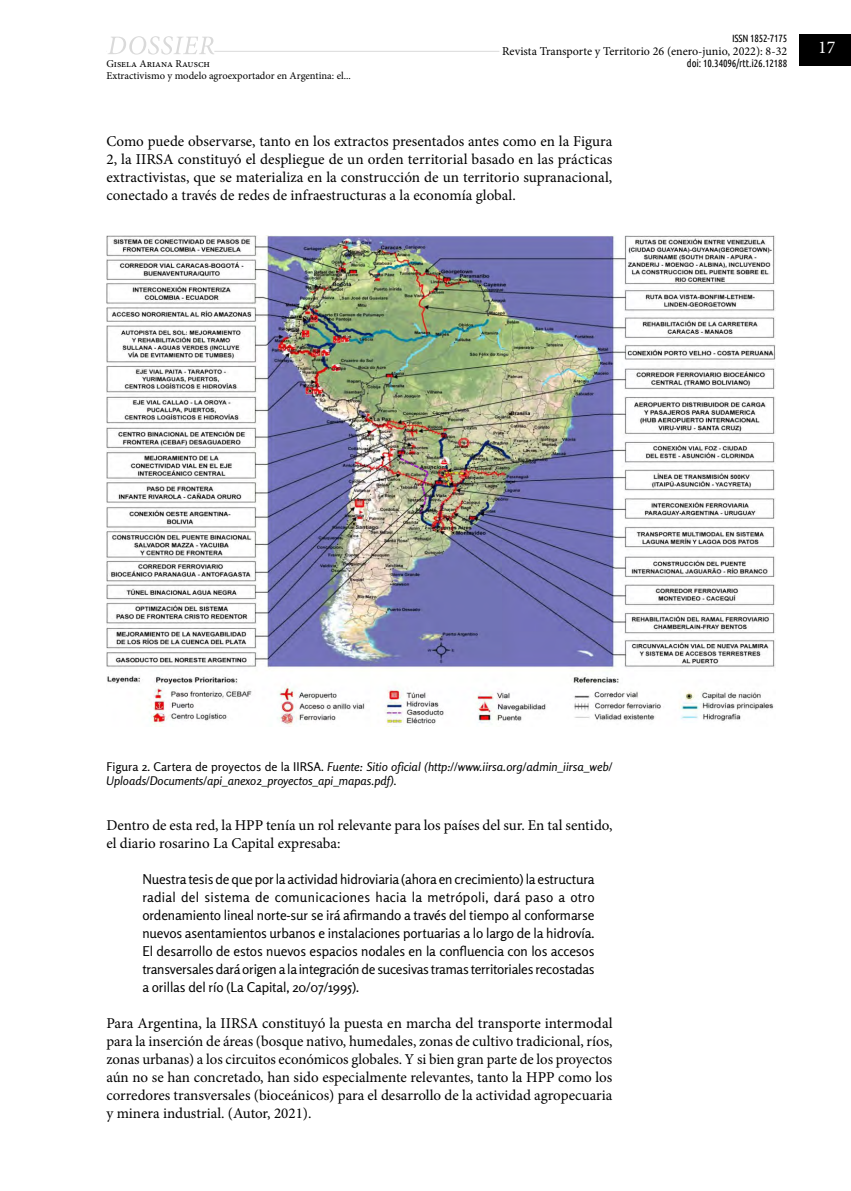
<style>
.page{position:relative;width:851px;height:1191px;background:#fff}
.page>*{position:absolute;margin:0;border:0;box-sizing:border-box;transform-origin:0 0}
.t1{font:18px "Minion Pro";color:#fff}
.art-texto-central{font:15px/18px "Minion Pro";color:#000;text-align:justify}
.art-cita{font:13.5px/18px "Rosario";letter-spacing:-.015em;color:#000;text-align:justify}
.imagen-epigrafe{font:italic 12px/13.5px "Rosario";color:#000}
.t2{font:12px "Minion Pro";color:#000}
.t3{font:10.5px/12px "Minion Pro";color:#000}
.t4{font:10.5px "Ubuntu Condensed";letter-spacing:-.01em;color:#000}
.s1{font-style:normal}
</style>
<div class="page">
<hr style="left:106px;top:51px;width:546px;height:1px;background:#dadada">
<div style="left:499px;top:45px;width:288px;height:15px;background:#fff"></div>
<div style="left:106px;top:48px;width:108px;height:7px;background:#fff"></div>
<svg style="left:108px;top:36px;width:106px;height:19px"></svg>
<div style="left:799px;top:35px;width:51px;height:31px;background:#000"></div>
<img style="left:106px;top:235px;width:669px;height:490px">
<p class="t3" style="left:106px;top:58px;width:246px">Gisela Ariana Rausch<br>Extractivismo y modelo agroexportador en Argentina: el...</p>
<p class="t4" style="left:732px;top:31px;width:57px">ISSN 1852-7175</p>
<p class="t2" style="left:502px;top:43px;width:286px">Revista Transporte y Territorio 26 (enero-junio, 2022): 8-32</p>
<p class="t4" style="left:686px;top:57px;width:102px">doi: 10.34096/rtt.i26.12188</p>
<p class="art-texto-central" style="left:106px;top:132px;width:507px">Como puede observarse, tanto en los extractos presentados antes como en la Figura 2, la IIRSA constituyó el despliegue de un orden territorial basado en las prácticas extractivistas, que se materializa en la construcción de un territorio supranacional, conectado a través de redes de infraestructuras a la economía global.</p>
<p class="t1" style="left:818px;top:36px;width:19px">17</p>
<p class="imagen-epigrafe" style="left:106px;top:760px;width:507px"><span class="s1">Figura 2. Cartera de proyectos de la IIRSA.</span> Fuente: Sitio oficial (http://www.iirsa.org/admin_iirsa_web/<br>Uploads/Documents/api_anexo2_proyectos_api_mapas.pdf).</p>
<p class="art-texto-central" style="left:106px;top:816px;width:507px">Dentro de esta red, la HPP tenía un rol relevante para los países del sur. En tal sentido, el diario rosarino La Capital expresaba:</p>
<p class="art-cita" style="left:142px;top:870px;width:454px">Nuestra tesis de que por la actividad hidroviaria (ahora en crecimiento) la estructura radial del sistema de comunicaciones hacia la metrópoli, dará paso a otro ordenamiento lineal norte-sur se irá afirmando a través del tiempo al conformarse nuevos asentamientos urbanos e instalaciones portuarias a lo largo de la hidrovía.<br>El desarrollo de estos nuevos espacios nodales en la confluencia con los accesos transversales dará origen a la integración de sucesivas tramas territoriales recostadas a orillas del río (La Capital, 20/07/1995).</p>
<p class="art-texto-central" style="left:106px;top:1014px;width:507px">Para Argentina, la IIRSA constituyó la puesta en marcha del transporte intermodal para la inserción de áreas (bosque nativo, humedales, zonas de cultivo tradicional, ríos, zonas urbanas) a los circuitos económicos globales. Y si bien gran parte de los proyectos aún no se han concretado, han sido especialmente relevantes, tanto la HPP como los corredores transversales (bioceánicos) para el desarrollo de la actividad agropecuaria y minera industrial. (Autor, 2021).</p>
</div>
